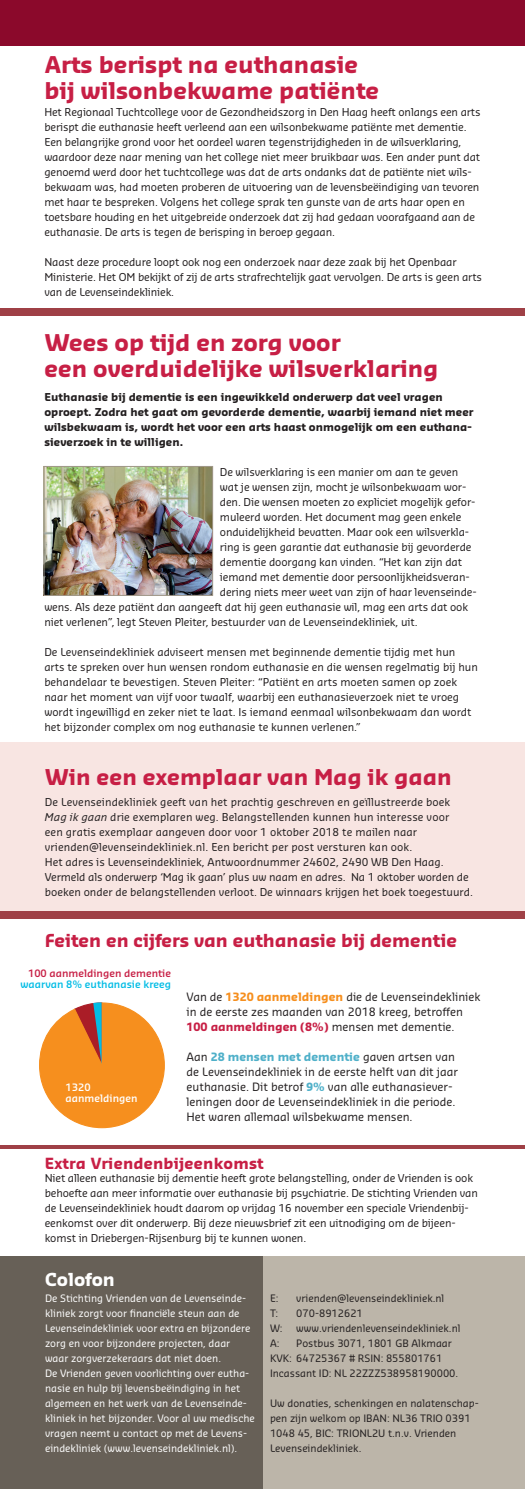
<style>
.page{position:relative;width:525px;height:1489px;background:#fff}
.page>*{position:absolute;margin:0;border:0;box-sizing:border-box;transform-origin:0 0}
.t1{font:700 22.5px/26.2px "Sansa";color:#c71f45}
.t2{font:700 21.25px "Sansa";color:#c71f45}
.t3{font:700 17.5px "Sansa";color:#c71f45}
.t4{font:700 17.5px "Sansa";color:#fff}
.t5{font:700 15px "Sansa";letter-spacing:.01em;color:#c71f45}
.t6{font:11.25px/15px "Sansa";color:#231f20}
.t7{font:10.62px/15px "Sansa";letter-spacing:-.01em;color:#231f20}
.t8{font:10.62px/15px "Sansa";letter-spacing:.01em;color:#231f20}
.t9{font:700 10.62px/15px "Sansa";letter-spacing:.005em;color:#231f20}
.t10{font:10px/15px "Sansa";color:#fff}
.t11{font:10px/15px "Sansa";color:#231f20}
.t12{font:600 10px "Sansa";color:#02bce5}
.t13{font:600 10px "Sansa";color:#c71f45}
.t14{font:600 10px/11.5px "Sansa";color:#fff}
.s1{font-style:italic}
.s2{font-weight:700;color:#f68f1e}
.s3{font-weight:700;color:#c71f45}
.s4{font-weight:700;color:#4fb0c9}
</style>
<div class="page">
<div style="left:0;top:742px;width:524px;height:169px;background:#f8e5e2"></div>
<div style="left:0;top:0;width:524px;height:45px;background:#8b092b"></div>
<div style="left:250px;top:1256px;width:274px;height:232px;background:#bcb5a9"></div>
<div style="left:0;top:1256px;width:262px;height:232px;background:#676057"></div>
<div style="left:0;top:911px;width:524px;height:7px;background:#9f4046"></div>
<img style="left:46px;top:468px;width:165px;height:125px">
<div style="left:44px;top:466px;width:169px;height:129px;border:1px solid #a1988a"></div>
<div style="left:0;top:308px;width:524px;height:7px;background:#9f4046"></div>
<hr style="left:0;top:1145px;width:524px;height:3px;background:#9f4046">
<svg style="left:39px;top:1002px;width:126px;height:126px"></svg>
<h1 class="t1" style="left:44px;top:50px;width:336px">Arts berispt na euthanasie bij wilsonbekwame patiënte</h1>
<p class="t7" style="left:44px;top:104px;width:437px">Het Regionaal Tuchtcollege voor de Gezondheidszorg in Den Haag heeft onlangs een arts berispt die euthanasie heeft verleend aan een wilsonbekwame patiënte met dementie.<br>Een belangrijke grond voor het oordeel waren tegenstrijdigheden in de wilsverklaring, waardoor deze naar mening van het college niet meer bruikbaar was. Een ander punt dat genoemd werd door het tuchtcollege was dat de arts ondanks dat de patiënte niet wils&shy;bekwaam was, had moeten proberen de uitvoering van de levensbeëindiging van tevoren met haar te bespreken. Volgens het college sprak ten gunste van de arts haar open en toetsbare houding en het uitgebreide onderzoek dat zij had gedaan voorafgaand aan de euthanasie. De arts is tegen de berisping in beroep gegaan.</p>
<p class="t7" style="left:44px;top:254px;width:439px">Naast deze procedure loopt ook nog een onderzoek naar deze zaak bij het Openbaar<br>Ministerie. Het OM bekijkt of zij de arts strafrechtelijk gaat vervolgen. De arts is geen arts van de Levenseindekliniek.</p>
<h1 class="t1" style="left:44px;top:329px;width:395px">Wees op tijd en zorg voor<br>een overduidelijke wilsverklaring</h1>
<p class="t9" style="left:44px;top:389px;width:430px">Euthanasie bij dementie is een ingewikkeld onderwerp dat veel vragen oproept. Zodra het gaat om gevorderde dementie, waarbij iemand niet meer wilsbekwaam is, wordt het voor een arts haast onmogelijk om een euthana&shy;sieverzoek in te willigen.</p>
<p class="t7" style="left:220px;top:464px;width:240px">De wilsverklaring is een manier om aan te geven</p>
<p class="t7" style="left:220px;top:479px;width:248px">wat je wensen zijn, mocht je wilsonbekwaam wor-</p>
<p class="t7" style="left:220px;top:494px;width:257px">den. Die wensen moeten zo expliciet mogelijk gefor-</p>
<p class="t7" style="left:220px;top:509px;width:243px">muleerd worden. Het document mag geen enkele</p>
<p class="t7" style="left:220px;top:524px;width:251px">onduidelijkheid bevatten. Maar ook een wilsverkla-</p>
<p class="t7" style="left:220px;top:539px;width:253px">ring is geen garantie dat euthanasie bij gevorderde</p>
<p class="t7" style="left:220px;top:554px;width:243px">dementie doorgang kan vinden. “Het kan zijn dat</p>
<p class="t7" style="left:220px;top:569px;width:251px">iemand met dementie door persoonlijkheidsveran-</p>
<p class="t7" style="left:220px;top:584px;width:258px">dering niets meer weet van zijn of haar levenseinde-</p>
<p class="t7" style="left:44px;top:599px;width:425px">wens. Als deze patiënt dan aangeeft dat hij geen euthanasie wil, mag een arts dat ook</p>
<p class="t7" style="left:44px;top:614px;width:374px">niet verlenen”, legt Steven Pleiter, bestuurder van de Levenseindekliniek, uit.</p>
<p class="t7" style="left:44px;top:644px;width:435px">De Levenseindekliniek adviseert mensen met beginnende dementie tijdig met hun arts te spreken over hun wensen rondom euthanasie en die wensen regelmatig bij hun behandelaar te bevestigen. Steven Pleiter: “Patiënt en arts moeten samen op zoek naar het moment van vijf voor twaalf, waarbij een euthanasieverzoek niet te vroeg wordt ingewilligd en zeker niet te laat. Is iemand eenmaal wilsonbekwaam dan wordt het bijzonder complex om nog euthanasie te kunnen verlenen.”</p>
<h2 class="t2" style="left:45px;top:763px;width:408px">Win een exemplaar van Mag ik gaan</h2>
<p class="t8" style="left:45px;top:794px;width:429px">De Levenseindekliniek geeft van het prachtig geschreven en geïllustreerde boek <span class="s1">Mag ik gaan</span> drie exemplaren weg. Belangstellenden kunnen hun interesse voor<br>een gratis exemplaar aangeven door voor 1 oktober 2018 te mailen naar vrienden@levenseindekliniek.nl. Een bericht per post versturen kan ook.<br>Het adres is Levenseindekliniek, Antwoordnummer 24602, 2490 WB Den Haag.<br>Vermeld als onderwerp ‘Mag ik gaan’ plus uw naam en adres. Na 1 oktober worden de boeken onder de belangstellenden verloot. De winnaars krijgen het boek toegestuurd.</p>
<h3 class="t3" style="left:45px;top:929px;width:413px">Feiten en cijfers van euthanasie bij dementie</h3>
<p class="t13" style="left:28px;top:966px;width:144px">100 aanmeldingen dementie</p>
<p class="t12" style="left:21px;top:977px;width:152px">waarvan 8% euthanasie kreeg</p>
<p class="t14" style="left:66px;top:1080px;width:73px">1320 aanmeldingen</p>
<p class="t6" style="left:186px;top:989px;width:295px">Van de <span class="s2">1320 aanmeldingen</span> die de Levenseindekliniek in de eerste zes maanden van 2018 kreeg, betroffen<br><span class="s3">100 aanmeldingen (8%)</span> mensen met dementie.</p>
<p class="t6" style="left:186px;top:1049px;width:273px">Aan <span class="s4">28 mensen met dementie</span> gaven artsen van de Levenseindekliniek in de eerste helft van dit jaar euthanasie. Dit betrof <span class="s4">9%</span> van alle euthanasiever&shy;leningen door de Levenseindekliniek in die periode.<br>Het waren allemaal wilsbekwame mensen.</p>
<h3 class="t5" style="left:45px;top:1153px;width:220px">Extra Vriendenbijeenkomst</h3>
<p class="t7" style="left:45px;top:1169px;width:434px">Niet alleen euthanasie bij dementie heeft grote belangstelling, onder de Vrienden is ook behoefte aan meer informatie over euthanasie bij psychiatrie. De stichting Vrienden van de Levenseindekliniek houdt daarom op vrijdag 16 november een speciale Vriendenbij&shy;eenkomst over dit onderwerp. Bij deze nieuwsbrief zit een uitnodiging om de bijeen&shy;komst in Driebergen-Rijsenburg bij te kunnen wonen.</p>
<h3 class="t4" style="left:45px;top:1268px;width:71px">Colofon</h3>
<p class="t10" style="left:45px;top:1289px;width:211px">De Stichting Vrienden van de Levenseinde&shy;kliniek zorgt voor financiële steun aan de Levenseindekliniek voor extra en bijzondere zorg en voor bijzondere projecten, daar waar zorgverzekeraars dat niet doen.<br>De Vrienden geven voorlichting over eutha&shy;nasie en hulp bij levensbeëindiging in het algemeen en het werk van de Levenseinde&shy;kliniek in het bijzonder. Voor al uw medische vragen neemt u contact op met de Levens&shy;eindekliniek (www.levenseindekliniek.nl).</p>
<p class="t11" style="left:270px;top:1289px;width:10px">E:</p>
<p class="t11" style="left:296px;top:1289px;width:149px">vrienden@levenseindekliniek.nl</p>
<p class="t11" style="left:270px;top:1304px;width:10px">T:</p>
<p class="t11" style="left:296px;top:1304px;width:68px">070-8912621</p>
<p class="t11" style="left:270px;top:1319px;width:14px">W:</p>
<p class="t11" style="left:296px;top:1319px;width:166px">www.vriendenlevenseindekliniek.nl</p>
<p class="t11" style="left:270px;top:1334px;width:11px">A:</p>
<p class="t11" style="left:270px;top:1334px;width:190px;text-indent:26px">Postbus 3071, 1801 GB Alkmaar<br>KVK: 64725367 # RSIN: 855801761<br>Incassant ID: NL 22ZZZ538958190000.</p>
<p class="t11" style="left:270px;top:1394px;width:210px">Uw donaties, schenkingen en nalatenschap&shy;pen zijn welkom op IBAN: NL36 TRIO 0391<br>1048 45, BIC: TRIONL2U t.n.v. Vrienden Levenseindekliniek.</p>
</div>
